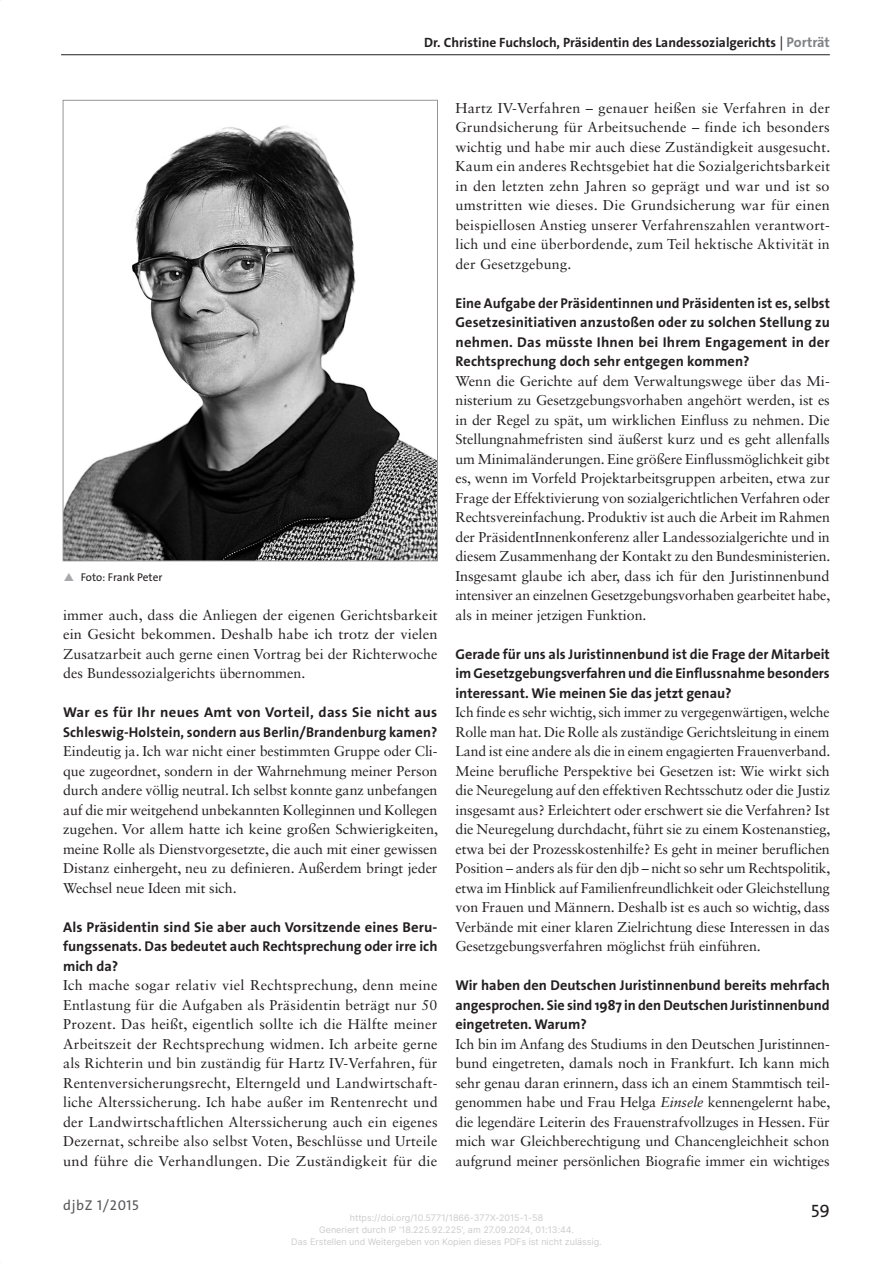
<style>
.page{position:relative;width:893px;height:1263px;background:#fff}
.page>*{position:absolute;margin:0;border:0;box-sizing:border-box;transform-origin:0 0}
.t1{font:18px "The Sans Os F";color:#231f20}
.t2{font:14.25px/19.5px "Sabon LT Std";letter-spacing:-.005em;color:#231f20;text-align:justify}
.t3{font:700 14.25px/19.5px "The Sans Os F";color:#231f20;text-align:justify}
.t4{font:14.25px "The Sans Os F";letter-spacing:.05em;color:#57585a}
.t5{font:700 13.5px "The Sans Os F";color:#231f20}
.t6{font:11.25px "The Sans Os F";color:#231f20}
.t7{font:9px/12px "Inter";color:#ccc;text-align:center}
.s1{font-weight:400;font-size:14.25px}
.s2{font-size:14.25px;color:#808285}
.s3{font-style:italic}
</style>
<div class="page">
<hr style="left:61px;top:54px;width:769px;height:1px;background:#231f20">
<img style="left:65px;top:125px;width:371px;height:434px">
<p class="t5" style="left:424px;top:33px;width:407px">Dr. Christine Fuchsloch, Präsidentin des Landessozialgerichts <span class="s1">|</span> <span class="s2">Porträt</span></p>
<p class="t6" style="left:81px;top:569px;width:83px">Foto: Frank Peter</p>
<p class="t2" style="left:63px;top:605px;width:376px">immer auch, dass die Anliegen der eigenen Gerichtsbarkeit ein Gesicht bekommen. Deshalb habe ich trotz der vielen Zusatzarbeit auch gerne einen Vortrag bei der Richterwoche des Bundessozialgerichts übernommen.</p>
<p class="t3" style="left:63px;top:703px;width:376px">War es für Ihr neues Amt von Vorteil, dass Sie nicht aus<br>Schleswig-Holstein, sondern aus Berlin/Brandenburg kamen?</p>
<p class="t2" style="left:63px;top:741px;width:376px">Eindeutig ja. Ich war nicht einer bestimmten Gruppe oder Cli&shy;que zugeordnet, sondern in der Wahrnehmung meiner Person durch andere völlig neutral. Ich selbst konnte ganz unbefangen auf die mir weitgehend unbekannten Kolleginnen und Kollegen zugehen. Vor allem hatte ich keine großen Schwierigkeiten, meine Rolle als Dienstvorgesetzte, die auch mit einer gewissen Distanz einhergeht, neu zu definieren. Außerdem bringt jeder Wechsel neue Ideen mit sich.</p>
<p class="t3" style="left:63px;top:917px;width:376px">Als Präsidentin sind Sie aber auch Vorsitzende eines Beru&shy;fungssenats. Das bedeutet auch Rechtsprechung oder irre ich mich da?</p>
<p class="t2" style="left:63px;top:975px;width:376px">Ich mache sogar relativ viel Rechtsprechung, denn meine Entlastung für die Aufgaben als Präsidentin beträgt nur 50<br>Prozent. Das heißt, eigentlich sollte ich die Hälfte meiner Arbeitszeit der Rechtsprechung widmen. Ich arbeite gerne als Richterin und bin zuständig für Hartz IV-Verfahren, für Rentenversicherungsrecht, Elterngeld und Landwirtschaft&shy;liche Alterssicherung. Ich habe außer im Rentenrecht und der Landwirtschaftlichen Alterssicherung auch ein eigenes Dezernat, schreibe also selbst Voten, Beschlüsse und Urteile und führe die Verhandlungen. Die Zuständigkeit für die</p>
<p class="t2" style="left:455px;top:98px;width:376px">Hartz IV-Verfahren – genauer heißen sie Verfahren in der Grundsicherung für Arbeitsuchende – finde ich besonders wichtig und habe mir auch diese Zuständigkeit ausgesucht.<br>Kaum ein anderes Rechtsgebiet hat die Sozialgerichtsbarkeit in den letzten zehn Jahren so geprägt und war und ist so umstritten wie dieses. Die Grundsicherung war für einen beispiellosen Anstieg unserer Verfahrenszahlen verantwort&shy;lich und eine überbordende, zum Teil hektische Aktivität in der Gesetzgebung.</p>
<p class="t3" style="left:455px;top:293px;width:376px">Eine Aufgabe der Präsidentinnen und Präsidenten ist es, selbst Gesetzesinitiativen anzustoßen oder zu solchen Stellung zu nehmen. Das müsste Ihnen bei Ihrem Engagement in der Rechtsprechung doch sehr entgegen kommen?</p>
<p class="t2" style="left:455px;top:371px;width:376px">Wenn die Gerichte auf dem Verwaltungswege über das Mi&shy;nisterium zu Gesetzgebungsvorhaben angehört werden, ist es in der Regel zu spät, um wirklichen Einfluss zu nehmen. Die Stellungnahmefristen sind äußerst kurz und es geht allenfalls um Minimaländerungen. Eine größere Einflussmöglichkeit gibt es, wenn im Vorfeld Projektarbeitsgruppen arbeiten, etwa zur Frage der Effektivierung von sozialgerichtlichen Verfahren oder Rechtsvereinfachung. Produktiv ist auch die Arbeit im Rahmen der PräsidentInnenkonferenz aller Landessozialgerichte und in diesem Zusammenhang der Kontakt zu den Bundesministerien.<br>Insgesamt glaube ich aber, dass ich für den Juristinnenbund intensiver an einzelnen Gesetzgebungsvorhaben gearbeitet habe, als in meiner jetzigen Funktion.</p>
<p class="t3" style="left:455px;top:644px;width:376px">Gerade für uns als Juristinnenbund ist die Frage der Mitarbeit im Gesetzgebungsverfahren und die Einflussnahme besonders interessant. Wie meinen Sie das jetzt genau?</p>
<p class="t2" style="left:455px;top:702px;width:376px">Ich finde es sehr wichtig, sich immer zu vergegenwärtigen, welche Rolle man hat. Die Rolle als zuständige Gerichtsleitung in einem Land ist eine andere als die in einem engagierten Frauenverband.<br>Meine berufliche Perspektive bei Gesetzen ist: Wie wirkt sich die Neuregelung auf den effektiven Rechtsschutz oder die Justiz insgesamt aus? Erleichtert oder erschwert sie die Verfahren? Ist die Neuregelung durchdacht, führt sie zu einem Kostenanstieg, etwa bei der Prozesskostenhilfe? Es geht in meiner beruflichen Position – anders als für den djb – nicht so sehr um Rechtspolitik, etwa im Hinblick auf Familienfreundlichkeit oder Gleichstellung von Frauen und Männern. Deshalb ist es auch so wichtig, dass Verbände mit einer klaren Zielrichtung diese Interessen in das Gesetzgebungsverfahren möglichst früh einführen.</p>
<p class="t3" style="left:455px;top:976px;width:376px">Wir haben den Deutschen Juristinnenbund bereits mehrfach angesprochen. Sie sind 1987 in den Deutschen Juristinnenbund eingetreten. Warum?</p>
<p class="t2" style="left:455px;top:1034px;width:376px">Ich bin im Anfang des Studiums in den Deutschen Juristinnen&shy;bund eingetreten, damals noch in Frankfurt. Ich kann mich sehr genau daran erinnern, dass ich an einem Stammtisch teil&shy;genommen habe und Frau Helga <span class="s3">Einsele</span> kennengelernt habe, die legendäre Leiterin des Frauenstrafvollzuges in Hessen. Für mich war Gleichberechtigung und Chancengleichheit schon aufgrund meiner persönlichen Biografie immer ein wichtiges</p>
<p class="t4" style="left:63px;top:1196px;width:77px">djbZ 1/2015</p>
<p class="t7" style="left:291px;top:1212px;width:312px">https://doi.org/10.5771/1866-377X-2015-1-58<br>Generiert durch IP '18.225.92.225', am 27.09.2024, 01:13:44.<br>Das Erstellen und Weitergeben von Kopien dieses PDFs ist nicht zulässig.</p>
<p class="t1" style="left:811px;top:1199px;width:20px">59</p>
</div>
